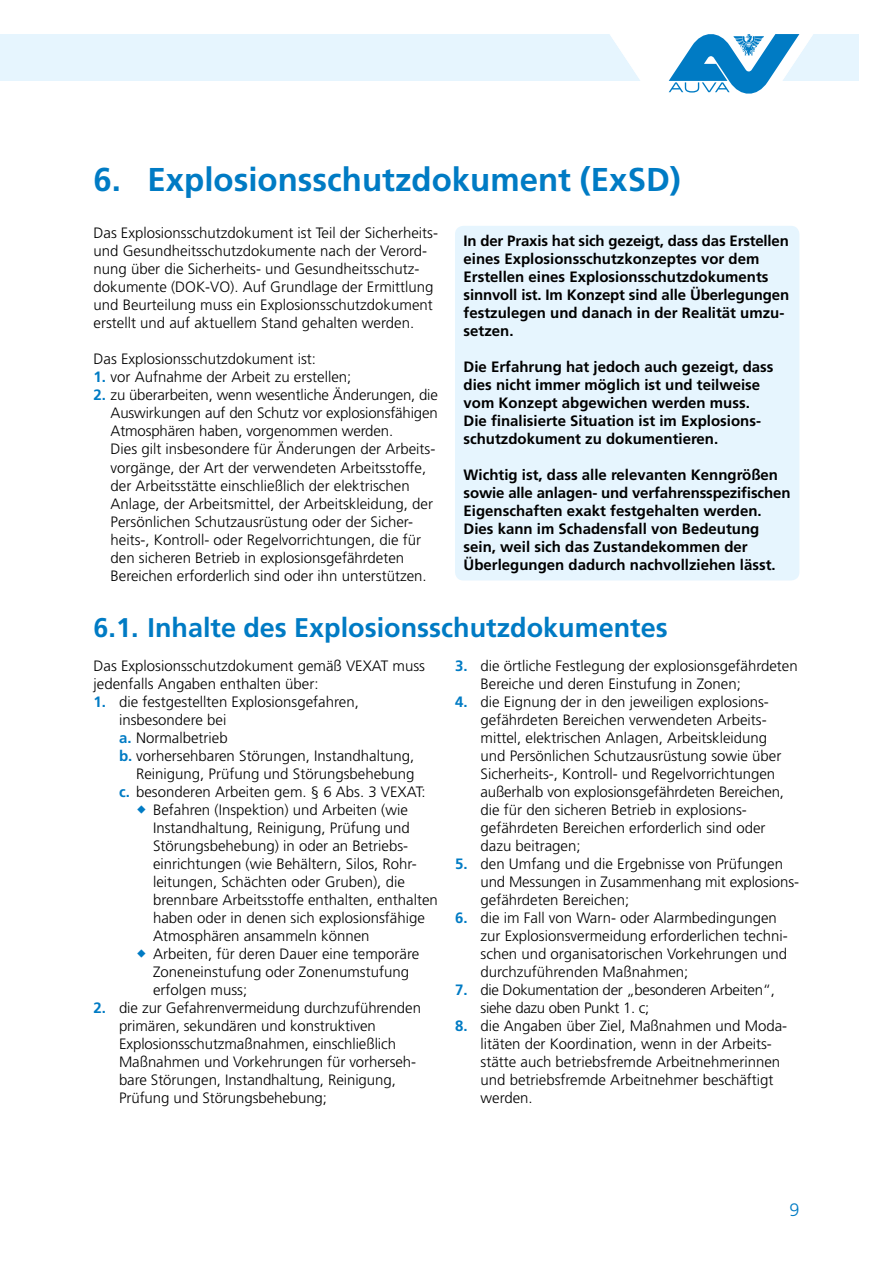
<style>
.page{position:relative;width:893px;height:1263px;background:#fff}
.page>*{position:absolute;margin:0;border:0;box-sizing:border-box;transform-origin:0 0}
.t1{font:700 33px "Frutiger LT Std";color:#007bc4}
.t2{font:700 27px "Frutiger LT Std";color:#007bc4}
.t3{font:300 18px "Frutiger LT Std";color:#007bc4}
.t4{font:300 15px/18px "Frutiger LT Std";color:#000}
.t5{font:700 15px/18px "Frutiger LT Std";color:#000}
.t6{font:300 15px/18px "Frutiger LT Std";letter-spacing:-.02em;color:#000}
.s1{font-weight:700;color:#007bc4}
</style>
<div class="page">
<div style="left:0;top:34px;width:859px;height:47px;background:#e6f5fe"></div>
<div style="left:455px;top:226px;width:344px;height:354px;background:#e6f5fe;border-radius:9px"></div>
<svg style="left:610px;top:34px;width:203px;height:60px"></svg>
<h1 class="t1" style="left:94px;top:161px;width:589px">6. Explosionsschutzdokument (ExSD)</h1>
<p class="t4" style="left:94px;top:225px;width:346px">Das Explosionsschutzdokument ist Teil der Sicherheits&shy;und Gesundheitsschutzdokumente nach der Verord&shy;nung über die Sicherheits- und Gesundheitsschutz&shy;dokumente (DOK-VO). Auf Grundlage der Ermittlung und Beurteilung muss ein Explosionsschutzdokument erstellt und auf aktuellem Stand gehalten werden.</p>
<p class="t4" style="left:94px;top:351px;width:224px">Das Explosionsschutzdokument ist:</p>
<p class="t4" style="left:94px;top:369px;width:259px"><span class="s1">1.</span> vor Aufnahme der Arbeit zu erstellen;</p>
<p class="t4" style="left:111px;top:387px;width:329px;text-indent:-17px"><span class="s1">2.</span> zu überarbeiten, wenn wesentliche Änderungen, die Auswirkungen auf den Schutz vor explosions fähigen Atmosphären haben, vorgenommen werden.<br>Dies gilt insbesondere für Änderungen der Arbeits&shy;vorgänge, der Art der verwendeten Arbeitsstoffe, der Arbeitsstätte einschließlich der elektrischen Anlage, der Arbeitsmittel, der Arbeitskleidung, der Persönlichen Schutzausrüstung oder der Sicher&shy;heits-, Kontroll- oder Regelvorrichtungen, die für den sicheren Betrieb in explosionsgefährdeten Bereichen erforderlich sind oder ihn unterstützen.</p>
<p class="t5" style="left:463px;top:232px;width:327px">In der Praxis hat sich gezeigt, dass das Erstellen eines Explosionsschutzkonzeptes vor dem Erstellen eines Explosionsschutzdokuments sinnvoll ist. Im Konzept sind alle Überlegungen festzulegen und danach in der Realität umzu&shy;setzen.</p>
<p class="t5" style="left:463px;top:358px;width:312px">Die Erfahrung hat jedoch auch gezeigt, dass dies nicht immer möglich ist und teilweise vom Konzept abgewichen werden muss.<br>Die finalisierte Situation ist im Explosions&shy;schutzdokument zu dokumentieren.</p>
<p class="t5" style="left:463px;top:466px;width:329px">Wichtig ist, dass alle relevanten Kenngrößen sowie alle anlagen- und verfahrensspezifischen Eigenschaften exakt festgehalten werden.<br>Dies kann im Schadensfall von Bedeutung sein, weil sich das Zustandekommen der Überlegungen dadurch nachvollziehen lässt.</p>
<h2 class="t2" style="left:94px;top:613px;width:576px">6.1. Inhalte des Explosionsschutzdokumentes</h2>
<p class="t4" style="left:94px;top:657px;width:333px">Das Explosionsschutzdokument gemäß VEXAT muss jedenfalls Angaben enthalten über:</p>
<p class="t4" style="left:94px;top:693px;width:267px"><span class="s1">1.</span> die festgestellten Explosionsgefahren,</p>
<p class="t4" style="left:119px;top:711px;width:109px">insbesondere bei</p>
<p class="t4" style="left:119px;top:729px;width:110px"><span class="s1">a.</span> Normalbetrieb</p>
<p class="t4" style="left:119px;top:747px;width:297px"><span class="s1">b.</span> vorhersehbaren Störungen, Instandhaltung,</p>
<p class="t4" style="left:136px;top:765px;width:280px">Reinigung, Prüfung und Störungsbehebung</p>
<p class="t4" style="left:119px;top:783px;width:308px"><span class="s1">c.</span> besonderen Arbeiten gem. § 6 Abs. 3 VEXAT:</p>
<p class="t4" style="left:153px;top:801px;width:256px">Befahren (Inspektion) und Arbeiten (wie</p>
<p class="t4" style="left:153px;top:819px;width:258px">Instandhaltung, Reinigung, Prüfung und</p>
<p class="t4" style="left:153px;top:837px;width:257px">Störungsbehebung) in oder an Betriebs-</p>
<p class="t4" style="left:153px;top:855px;width:265px">einrichtungen (wie Behältern, Silos, Rohr-</p>
<p class="t4" style="left:153px;top:873px;width:253px">leitungen, Schächten oder Gruben), die</p>
<p class="t4" style="left:153px;top:891px;width:286px">brennbare Arbeitsstoffe enthalten, enthalten</p>
<p class="t4" style="left:153px;top:909px;width:273px">haben oder in denen sich explosionsfähige</p>
<p class="t4" style="left:153px;top:927px;width:218px">Atmosphären ansammeln können</p>
<p class="t4" style="left:153px;top:945px;width:268px">Arbeiten, für deren Dauer eine temporäre</p>
<p class="t4" style="left:153px;top:963px;width:257px">Zoneneinstufung oder Zonenumstufung</p>
<p class="t4" style="left:153px;top:981px;width:96px">erfolgen muss;</p>
<p class="t4" style="left:119px;top:999px;width:303px;text-indent:-26px"><span class="s1">2.</span> die zur Gefahrenvermeidung durchzuführenden primären, sekundären und konstruktiven Explosions schutzmaßnahmen, einschließlich Maßnahmen und Vorkehrungen für vorherseh&shy;bare Störungen, Instandhaltung, Reinigung, Prüfung und Störungsbehebung;</p>
<p class="t4" style="left:480px;top:657px;width:319px;text-indent:-26px"><span class="s1">3.</span> die örtliche Festlegung der explosionsgefährdeten<br>Bereiche und deren Einstufung in Zonen;</p>
<p class="t4" style="left:480px;top:693px;width:305px;text-indent:-26px"><span class="s1">4.</span> die Eignung der in den jeweiligen explosions&shy;gefährdeten Bereichen verwendeten Arbeits&shy;mittel, elektrischen Anlagen, Arbeitskleidung und Persönlichen Schutzausrüstung sowie über Sicherheits-, Kontroll- und Regelvorrichtungen außerhalb von explosionsgefährdeten Bereichen, die für den sicheren Betrieb in explosions&shy;gefährdeten Bereichen erforderlich sind oder dazu beitragen;</p>
<p class="t4" style="left:480px;top:855px;width:320px;text-indent:-26px"><span class="s1">5.</span> den Umfang und die Ergebnisse von Prüfungen und Messungen in Zusammenhang mit explosions&shy;gefährdeten Bereichen;</p>
<p class="t4" style="left:480px;top:909px;width:309px;text-indent:-26px"><span class="s1">6.</span> die im Fall von Warn- oder Alarmbedingungen zur Explosionsvermeidung erforderlichen techni&shy;schen und organisatorischen Vorkehrungen und durchzuführenden Maßnahmen;</p>
<p class="t6" style="left:480px;top:981px;width:296px;text-indent:-26px"><span class="s1">7.</span> die Dokumentation der „besonderen Arbeiten“, siehe dazu oben Punkt 1. c;</p>
<p class="t4" style="left:480px;top:1017px;width:308px;text-indent:-26px"><span class="s1">8.</span> die Angaben über Ziel, Maßnahmen und Moda&shy;litäten der Koordination, wenn in der Arbeits&shy;stätte auch betriebsfremde Arbeitnehmerinnen und betriebsfremde Arbeitnehmer beschäftigt werden.</p>
<p class="t3" style="left:789px;top:1201px;width:12px">9</p>
</div>
